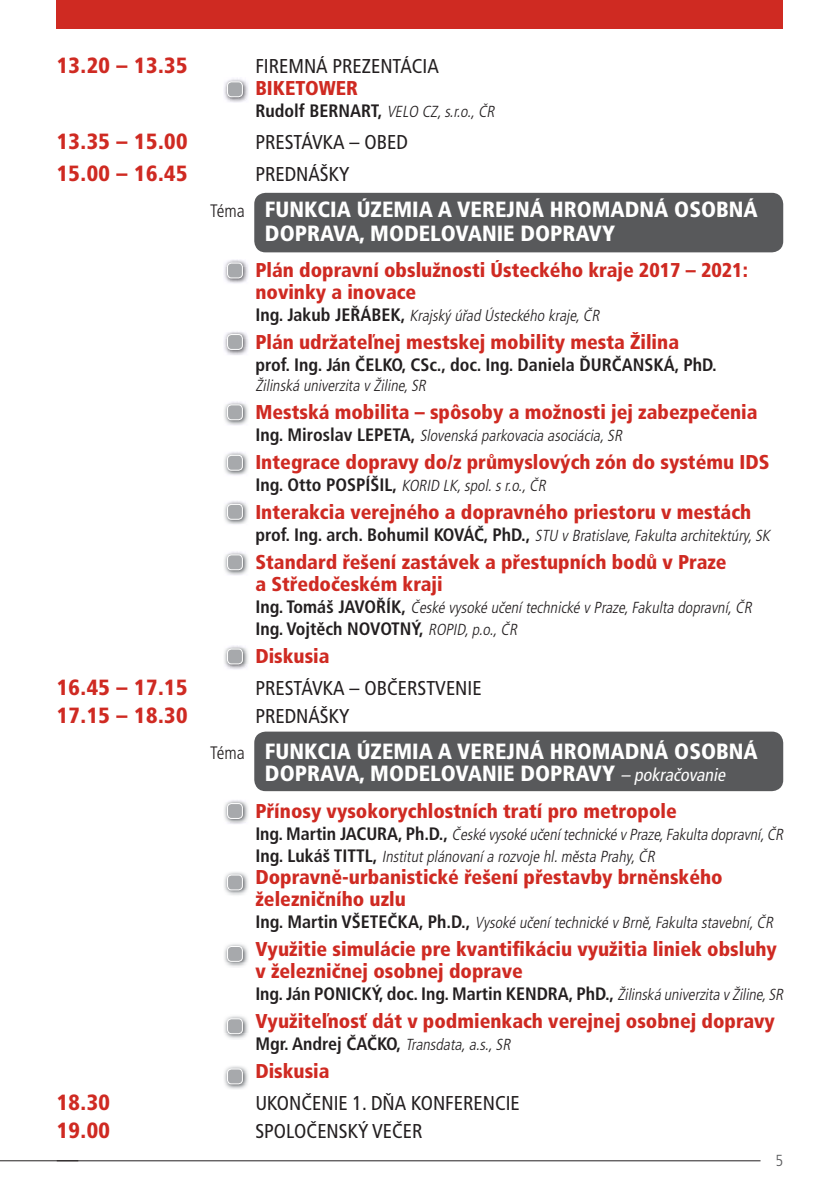
<style>
.page{position:relative;width:840px;height:1191px;background:#fff}
.page>*{position:absolute;margin:0;border:0;box-sizing:border-box;transform-origin:0 0}
.t1{font:900 condensed 22px/24px "Frutiger CE";color:#fff}
.t2{font:900 condensed 22px "Frutiger CE";letter-spacing:.02em;color:#cf2a22}
.t3{font:900 condensed 20px/22px "Frutiger CE";color:#cf2a22}
.t4{font:condensed 20px "Frutiger CE";color:#231f20}
.t5{font:700 condensed 18px "Frutiger CE";color:#231f20}
.t6{font:italic 300 condensed 16px/22px "Frutiger CE";color:#231f20}
.t7{font:300 condensed 16px "Frutiger CE";color:#58595b}
.s1{font-weight:700;font-style:normal;font-size:18px}
.s2{font-weight:300;font-size:18px;color:#231f20}
.s3{font-weight:300;font-style:italic;font-size:16px}
.s4{font-weight:400;font-style:italic;font-size:18px}
</style>
<div class="page">
<div style="left:254px;top:193px;width:528px;height:59px;background:#58595b;border-radius:11px"></div>
<div style="left:254px;top:731px;width:528px;height:60px;background:#58595b;border-radius:11px"></div>
<hr style="left:0;top:1160px;width:78px;height:1px;background:#231f20">
<hr style="left:57px;top:1160px;width:703px;height:1px;background:#231f20">
<img style="left:224px;top:78px;width:24px;height:25px">
<div style="left:227px;top:82px;width:15px;height:15px;background:#a7a9ac;border-radius:4px"></div>
<div style="left:227px;top:81px;width:16px;height:16px;border:1px solid #fff;border-radius:4px"></div>
<img style="left:228px;top:282px;width:15px;height:2px">
<img style="left:224px;top:260px;width:24px;height:22px">
<div style="left:227px;top:263px;width:15px;height:15px;background:#a7a9ac;border-radius:4px"></div>
<div style="left:227px;top:262px;width:16px;height:16px;border:1px solid #fff;border-radius:4px"></div>
<img style="left:228px;top:331px;width:15px;height:24px">
<img style="left:224px;top:332px;width:24px;height:22px">
<div style="left:227px;top:334px;width:15px;height:15px;background:#a7a9ac;border-radius:4px"></div>
<div style="left:227px;top:334px;width:16px;height:16px;border:1px solid #fff;border-radius:4px"></div>
<img style="left:223px;top:404px;width:25px;height:20px">
<div style="left:227px;top:405px;width:15px;height:15px;background:#a7a9ac;border-radius:4px"></div>
<div style="left:227px;top:404px;width:16px;height:16px;border:1px solid #fff;border-radius:4px"></div>
<img style="left:223px;top:454px;width:25px;height:20px">
<div style="left:227px;top:455px;width:15px;height:15px;background:#a7a9ac;border-radius:4px"></div>
<div style="left:227px;top:455px;width:16px;height:16px;border:1px solid #fff;border-radius:4px"></div>
<img style="left:227px;top:501px;width:19px;height:24px">
<img style="left:224px;top:504px;width:24px;height:20px">
<div style="left:227px;top:504px;width:15px;height:15px;background:#a7a9ac;border-radius:4px"></div>
<div style="left:227px;top:504px;width:16px;height:16px;border:1px solid #fff;border-radius:4px"></div>
<img style="left:223px;top:554px;width:25px;height:20px">
<div style="left:227px;top:555px;width:15px;height:15px;background:#a7a9ac;border-radius:4px"></div>
<div style="left:227px;top:554px;width:16px;height:16px;border:1px solid #fff;border-radius:4px"></div>
<img style="left:224px;top:645px;width:24px;height:25px">
<img style="left:224px;top:648px;width:24px;height:15px">
<div style="left:227px;top:649px;width:15px;height:15px;background:#a7a9ac;border-radius:4px"></div>
<div style="left:227px;top:648px;width:16px;height:16px;border:1px solid #fff;border-radius:4px"></div>
<img style="left:227px;top:800px;width:19px;height:24px">
<img style="left:224px;top:802px;width:24px;height:20px">
<div style="left:227px;top:803px;width:15px;height:15px;background:#a7a9ac;border-radius:4px"></div>
<div style="left:227px;top:803px;width:16px;height:16px;border:1px solid #fff;border-radius:4px"></div>
<img style="left:224px;top:872px;width:24px;height:23px">
<div style="left:227px;top:875px;width:15px;height:15px;background:#a7a9ac;border-radius:4px"></div>
<div style="left:227px;top:874px;width:16px;height:16px;border:1px solid #fff;border-radius:4px"></div>
<img style="left:224px;top:944px;width:24px;height:23px">
<div style="left:227px;top:946px;width:15px;height:15px;background:#a7a9ac;border-radius:4px"></div>
<div style="left:227px;top:946px;width:16px;height:16px;border:1px solid #fff;border-radius:4px"></div>
<img style="left:224px;top:1016px;width:24px;height:23px">
<div style="left:227px;top:1018px;width:15px;height:15px;background:#a7a9ac;border-radius:4px"></div>
<div style="left:227px;top:1018px;width:16px;height:16px;border:1px solid #fff;border-radius:4px"></div>
<img style="left:224px;top:1066px;width:24px;height:23px">
<div style="left:227px;top:1069px;width:15px;height:14px;background:#a7a9ac;border-radius:4px"></div>
<div style="left:227px;top:1068px;width:16px;height:16px;border:1px solid #fff;border-radius:4px"></div>
<div style="left:57px;top:0;width:725px;height:28px;background:#cf2a22"></div>
<p class="t2" style="left:57px;top:55px;width:132px">13.20 – 13.35</p>
<p class="t4" style="left:255px;top:57px;width:185px">FIREMNÁ PREZENTÁCIA</p>
<p class="t3" style="left:255px;top:78px;width:104px">BIKETOWER</p>
<p class="t6" style="left:255px;top:102px;width:244px"><span class="s1">Rudolf BERNART,</span> VELO CZ,s.r.o.,ČR</p>
<p class="t2" style="left:57px;top:131px;width:132px">13.35 – 15.00</p>
<p class="t4" style="left:255px;top:133px;width:154px">PRESTÁVKA – OBED</p>
<p class="t2" style="left:57px;top:163px;width:132px">15.00 – 16.45</p>
<p class="t4" style="left:255px;top:165px;width:96px">PREDNÁŠKY</p>
<p class="t1" style="left:265px;top:199px;width:494px;text-indent:-55px"><span class="s2">Téma</span> FUNKCIA ÚZEMIA A VEREJNÁ HROMADNÁ OSOBNÁ<br>DOPRAVA, MODELOVANIE DOPRAVY</p>
<p class="t3" style="left:255px;top:260px;width:493px">Plán dopravní obslužnosti Ústeckého kraje 2017 – 2021: novinky a inovace</p>
<p class="t6" style="left:255px;top:306px;width:348px"><span class="s1">I n g. J a k u b J E Ř Á B E K ,</span> Krajský úřad Ústeckého kraje,ČR</p>
<p class="t3" style="left:255px;top:332px;width:425px">Plán udržateľnej mestskej mobility mesta Žilina</p>
<p class="t5" style="left:255px;top:356px;width:463px">prof. Ing. Ján ČELKO, CSc., doc. Ing. Daniela ĎURČANSKÁ, PhD.</p>
<p class="t6" style="left:255px;top:376px;width:175px">Žilinská univerzita v Žiline,SR</p>
<p class="t3" style="left:255px;top:402px;width:503px">Mestská mobilita – spôsoby a možnosti jej zabezpečenia</p>
<p class="t6" style="left:255px;top:426px;width:371px"><span class="s1">I n g. M i r o s l a v L E P E TA,</span> Slovenská parkovacia asociácia,SR</p>
<p class="t3" style="left:255px;top:452px;width:515px">Integrace dopravy do/z průmyslových zón do systému IDS</p>
<p class="t6" style="left:255px;top:476px;width:295px"><span class="s1">Ing. Otto POSPÍŠIL,</span> KORID LK,spol.sr.o.,ČR</p>
<p class="t3" style="left:255px;top:502px;width:497px">Interakcia verejného a dopravného priestoru v mestách</p>
<p class="t6" style="left:255px;top:526px;width:519px"><span class="s1">p r o f. I n g. a r c h . B o h u m i l KOVÁČ, P h D. ,</span> STU v Bratislave,Fakulta architektúry,SK</p>
<p class="t3" style="left:255px;top:552px;width:472px">Standard řešení zastávek a přestupních bodů v Praze a Středočeském kraji</p>
<p class="t6" style="left:255px;top:598px;width:500px"><span class="s1">I n g. To m á š J AV O Ř Í K ,</span> České vysoké učenítechnické v Praze,Fakulta dopravní,ČR</p>
<p class="t5" style="left:255px;top:620px;width:266px">Ing. Vojtěch NOVOTNÝ, <span class="s3">ROPID,p.o.,ČR</span></p>
<p class="t3" style="left:255px;top:646px;width:76px">Diskusia</p>
<p class="t2" style="left:57px;top:677px;width:132px">16.45 – 17.15</p>
<p class="t4" style="left:255px;top:679px;width:228px">PRESTÁVKA – OBČERSTVENIE</p>
<p class="t2" style="left:57px;top:705px;width:132px">17.15 – 18.30</p>
<p class="t4" style="left:255px;top:707px;width:96px">PREDNÁŠKY</p>
<p class="t1" style="left:265px;top:742px;width:494px;line-height:22px;text-indent:-55px"><span class="s2">Téma</span> FUNKCIA ÚZEMIA A VEREJNÁ HROMADNÁ OSOBNÁ<br>DOPRAVA, MODELOVANIE DOPRAVY <span class="s4">– pokračovanie</span></p>
<p class="t3" style="left:255px;top:800px;width:422px">Přínosy vysokorychlostních tratí pro metropole</p>
<p class="t6" style="left:255px;top:824px;width:532px"><span class="s1">I n g. M a r t i n J AC U R A, P h . D. ,</span> České vysoké učenítechnické v Praze,Fakulta dopravní,ČR<br><span class="s1">I n g. L u k á š T I T T L ,</span> Institutplánovanía rozvoje hl.města Prahy,ČR</p>
<p class="t3" style="left:255px;top:866px;width:468px">Dopravně-urbanistické řešení přestavby brněnského železničního uzlu</p>
<p class="t6" style="left:255px;top:912px;width:522px"><span class="s1">I n g. M a r t i n V Š E T E Č KA, P h . D. ,</span> Vysoké učenítechnické v Brně,Fakulta stavební,ČR</p>
<p class="t3" style="left:255px;top:938px;width:523px">Využitie simulácie pre kvantifikáciu využitia liniek obsluhy v železničnej osobnej doprave</p>
<p class="t5" style="left:255px;top:984px;width:532px">Ing. Ján PONICKÝ, doc. Ing. Martin KENDRA, PhD., <span class="s3">Žilinská univerzita v Žiline,SR</span></p>
<p class="t3" style="left:255px;top:1010px;width:520px">Využiteľnosť dát v podmienkach verejnej osobnej dopravy</p>
<p class="t6" style="left:255px;top:1034px;width:259px"><span class="s1">Mgr. Andrej ČAČKO,</span> Transdata,a.s.,SR</p>
<p class="t3" style="left:255px;top:1060px;width:76px">Diskusia</p>
<p class="t2" style="left:57px;top:1091px;width:55px">18.30</p>
<p class="t4" style="left:255px;top:1093px;width:266px">UKONČENIE 1. DŇA KONFERENCIE</p>
<p class="t2" style="left:57px;top:1119px;width:55px">19.00</p>
<p class="t4" style="left:255px;top:1121px;width:169px">SPOLOČENSKÝ VEČER</p>
<p class="t7" style="left:775px;top:1153px;width:9px">5</p>
</div>
